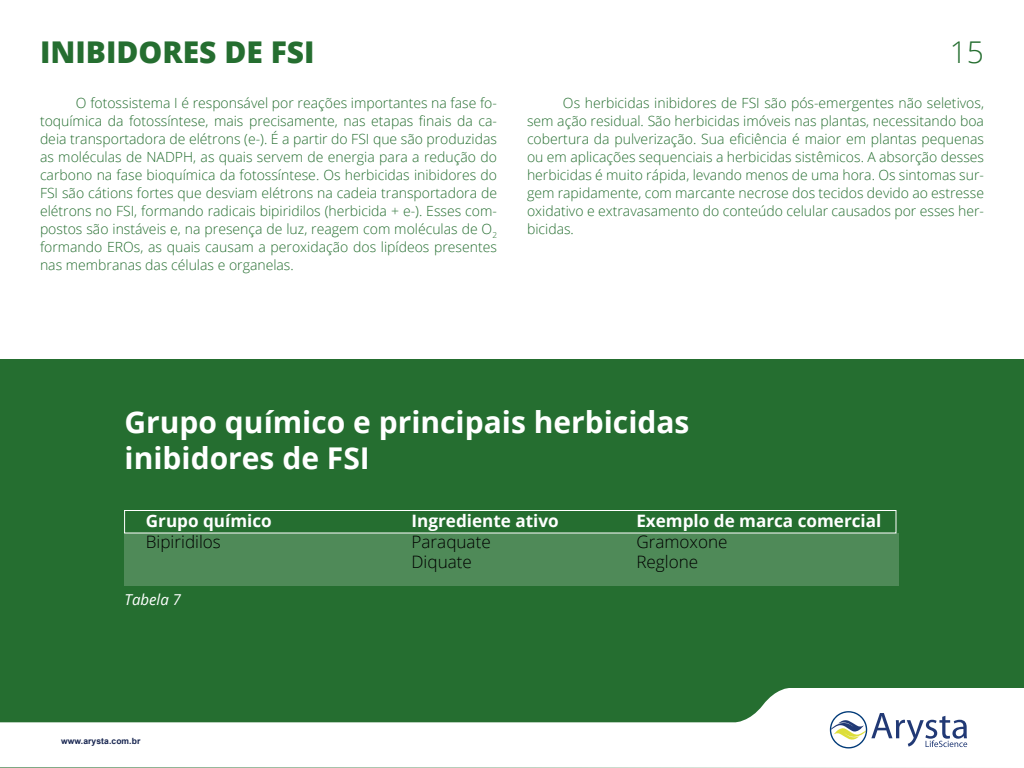
<style>
.page{position:relative;width:1024px;height:768px;background:#fff}
.page>*{position:absolute;margin:0;border:0;box-sizing:border-box;transform-origin:0 0}
.t1{font:700 30px/36px "Open Sans";color:#fff}
.t2{font:800 30px "Open Sans";color:#256e30}
.t3{font:300 30px "Open Sans";color:#256e30}
.t4{font:700 17.1px "Open Sans";color:#fff}
.t5{font:300 17.1px/20.5px "Open Sans";color:#000}
.t6{font:italic 15px "Open Sans";color:#fff}
.t7{font:300 14px/18px "Open Sans";color:#256e30;text-align:justify}
.t8{font:700 8.5px "Arial";letter-spacing:.01em;color:#172550}
</style>
<div class="page">
<div style="left:0;top:359px;width:1024px;height:409px;background:#256e30"></div>
<div style="left:125px;top:533px;width:774px;height:52px;background:#4f8a58"></div>
<svg style="left:0;top:688px;width:1024px;height:80px;fill:#fff"></svg>
<svg style="left:830px;top:711px;width:137px;height:38px;background:#cdd3dc"></svg>
<div style="left:124px;top:510px;width:772px;height:24px;border:1px solid #fff"></div>
<h1 class="t2" style="left:40px;top:29px;width:276px">INIBIDORES DE FSI</h1>
<h1 class="t3" style="left:950px;top:32px;width:36px">15</h1>
<p class="t7" style="left:40px;top:93px;width:459px;text-indent:36px">O fotossistema I é responsável por reações importantes na fase fo&shy;toquímica da fotossíntese, mais precisamente, nas etapas finais da ca&shy;deia transportadora de elétrons (e-). É a partir do FSI que são produzidas as moléculas de NADPH, as quais servem de energia para a redução do carbono na fase bioquímica da fotossíntese. Os herbicidas inibidores do FSI são cátions fortes que desviam elétrons na cadeia transportadora de elétrons no FSI, formando radicais bipiridilos (herbicida + e-). Esses com&shy;postos são instáveis e, na presença de luz, reagem com moléculas de O<sub>2 </sub>formando EROs, as quais causam a peroxidação dos lipídeos presentes nas membranas das células e organelas.</p>
<p class="t7" style="left:527px;top:93px;width:459px;text-indent:36px">Os herbicidas inibidores de FSI são pós-emergentes não seletivos, sem ação residual. São herbicidas imóveis nas plantas, necessitando boa cobertura da pulverização. Sua eficiência é maior em plantas pequenas ou em aplicações sequenciais a herbicidas sistêmicos. A absorção desses herbicidas é muito rápida, levando menos de uma hora. Os sintomas sur&shy;gem rapidamente, com marcante necrose dos tecidos devido ao estresse oxidativo e extravasamento do conteúdo celular causados por esses her&shy;bicidas.</p>
<h1 class="t1" style="left:125px;top:403px;width:566px">Grupo químico e principais herbicidas inibidores de FSI</h1>
<p class="t4" style="left:146px;top:509px;width:127px">Grupo químico</p>
<p class="t5" style="left:146px;top:531px;width:77px">Bipiridilos</p>
<p class="t6" style="left:125px;top:589px;width:58px">Tabela 7</p>
<p class="t8" style="left:61px;top:735px;width:81px">www.arysta.com.br</p>
<p class="t4" style="left:412px;top:509px;width:149px">Ingrediente ativo</p>
<p class="t5" style="left:412px;top:531px;width:81px">Paraquate<br>Diquate</p>
<p class="t4" style="left:636px;top:509px;width:247px">Exemplo de marca comercial</p>
<p class="t5" style="left:636px;top:531px;width:93px">Gramoxone<br>Reglone</p>
</div>
